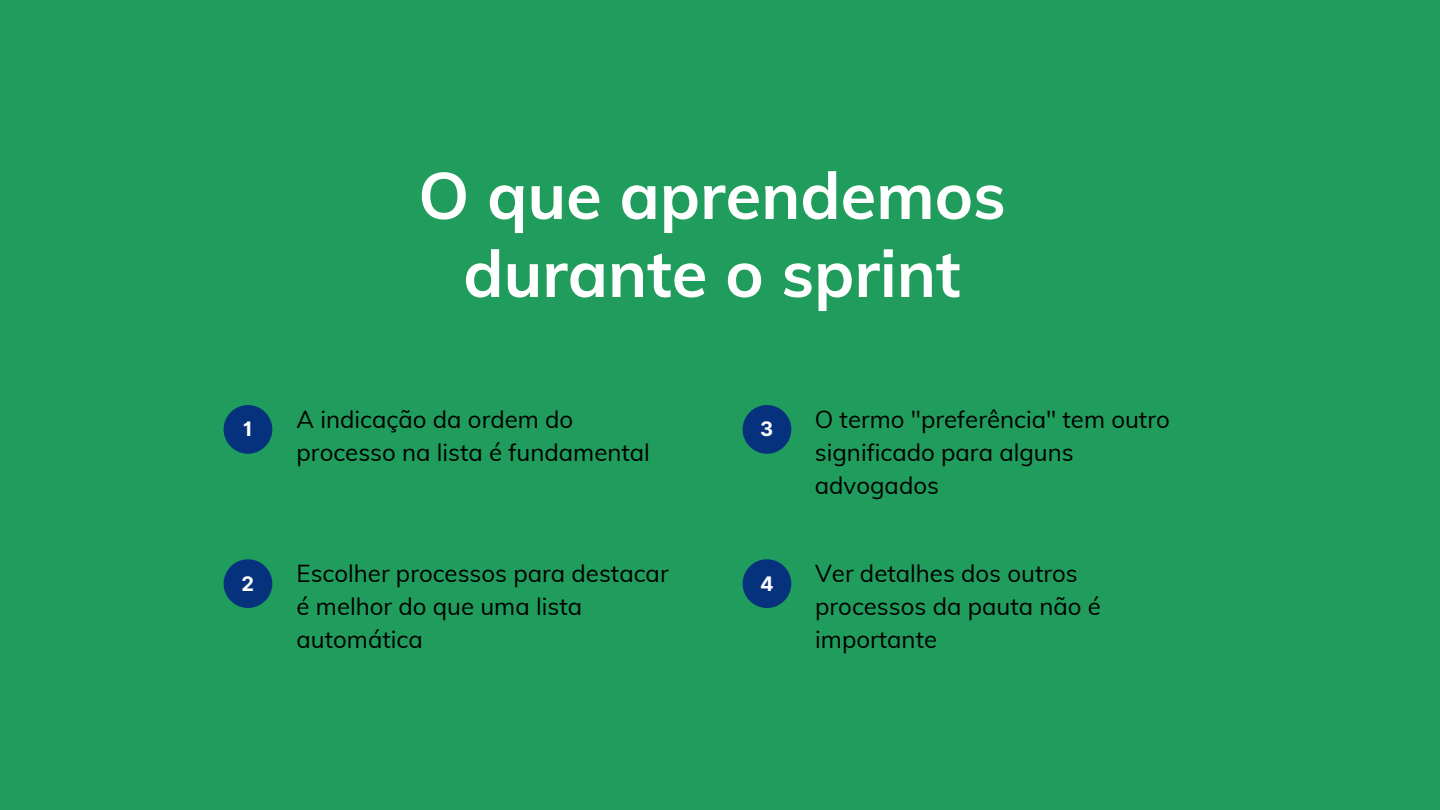
<style>
.page{position:relative;width:1440px;height:810px;background:#209d5c}
.page>*{position:absolute;margin:0;border:0;box-sizing:border-box;transform-origin:0 0}
.t1{font:700 65px/78px "Muli";color:#fff;text-align:center}
.t2{font:24px/33px "Muli";color:#000}
.t3{font:700 20px "Inter";color:#fff}
</style>
<div class="page">
<div style="left:224px;top:405px;width:48px;height:49px;background:#06327d;border-radius:50%"></div>
<div style="left:224px;top:559px;width:48px;height:49px;background:#06327d;border-radius:50%"></div>
<div style="left:743px;top:405px;width:48px;height:49px;background:#06327d;border-radius:50%"></div>
<div style="left:743px;top:559px;width:48px;height:49px;background:#06327d;border-radius:50%"></div>
<h1 class="t1" style="left:418px;top:155px;width:589px">O que aprendemos durante o sprint</h1>
<p class="t3" style="left:243px;top:417px;width:11px">1</p>
<p class="t2" style="left:297px;top:403px;width:355px">A indicação da ordem do processo na lista é fundamental</p>
<p class="t3" style="left:242px;top:572px;width:14px">2</p>
<p class="t2" style="left:297px;top:557px;width:374px">Escolher processos para destacar é melhor do que uma lista automática</p>
<p class="t3" style="left:760px;top:417px;width:15px">3</p>
<p class="t2" style="left:815px;top:403px;width:356px">O termo "preferência" tem outro significado para alguns advogados</p>
<p class="t3" style="left:760px;top:572px;width:15px">4</p>
<p class="t2" style="left:815px;top:557px;width:287px">Ver detalhes dos outros processos da pauta não é importante</p>
</div>
